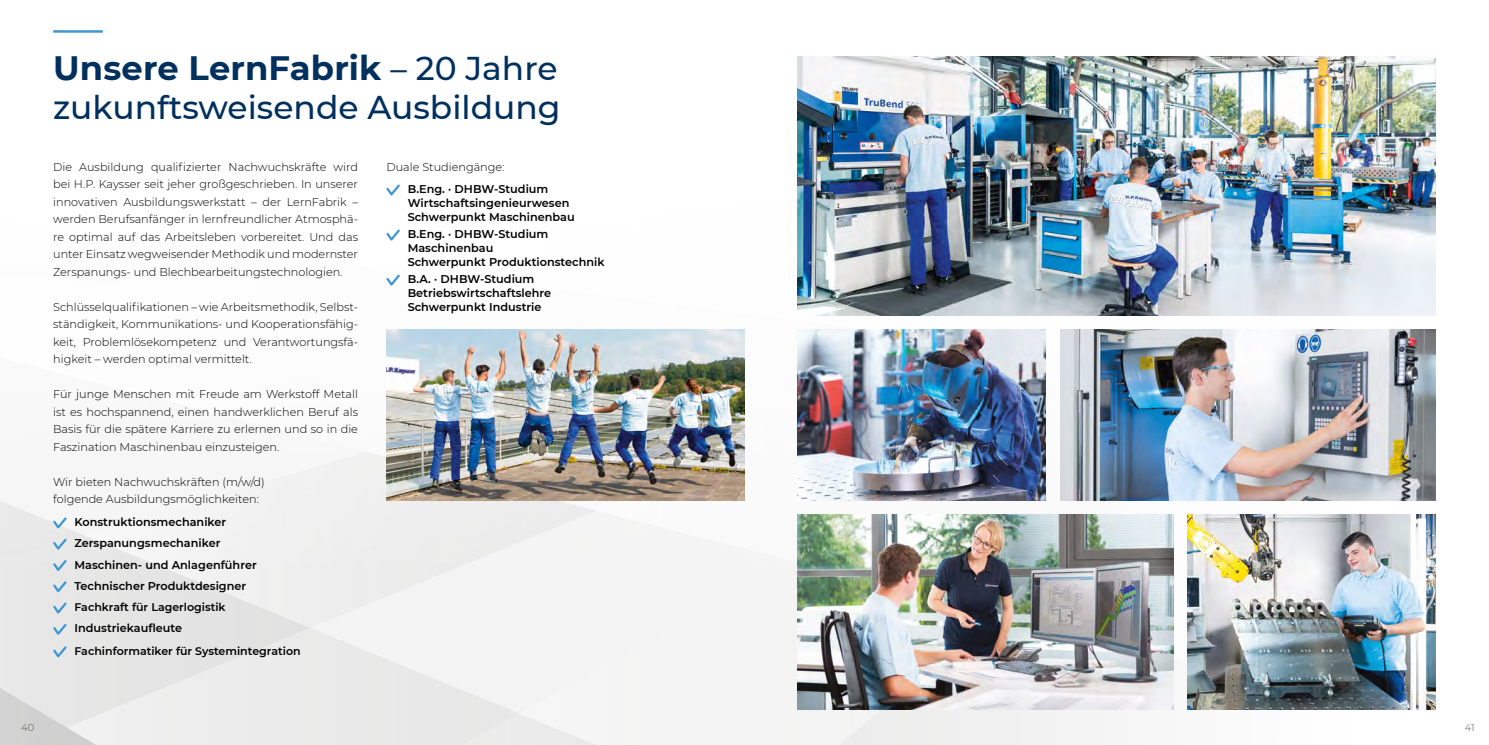
<style>
.page{position:relative;width:1489px;height:745px;background:#fff}
.page>*{position:absolute;margin:0;border:0;box-sizing:border-box;transform-origin:0 0}
.t1{font:700 33.75px "Montserrat";letter-spacing:.005em;color:#00305d}
.t2{font:500 32.88px "Montserrat";color:#00305d}
.t3{font:300 11.25px/17.5px "Montserrat";color:#000;text-align:justify}
.t4{font:600 11.25px "Montserrat";color:#000}
.t5{font:600 11px "Montserrat";color:#000}
.t6{font:300 10px "Montserrat";color:#575756}
.s1{font-weight:500;font-size:32.88px}
</style>
<div class="page">
<img style="left:0;top:56px;width:1436px;height:688px">
<hr style="left:53px;top:30px;width:50px;height:3px;background:#3d98d4">
<svg style="left:51px;top:515px;width:18px;height:15px"></svg>
<svg style="left:51px;top:536px;width:18px;height:58px"></svg>
<svg style="left:51px;top:600px;width:18px;height:15px"></svg>
<svg style="left:51px;top:621px;width:18px;height:16px"></svg>
<svg style="left:51px;top:643px;width:18px;height:16px"></svg>
<svg style="left:384px;top:182px;width:18px;height:16px"></svg>
<svg style="left:384px;top:227px;width:18px;height:16px"></svg>
<svg style="left:384px;top:272px;width:18px;height:16px"></svg>
<img style="left:797px;top:57px;width:638px;height:258px">
<img style="left:797px;top:330px;width:248px;height:170px">
<img style="left:1059px;top:330px;width:376px;height:170px">
<img style="left:1187px;top:514px;width:248px;height:195px">
<img style="left:797px;top:514px;width:376px;height:195px">
<img style="left:386px;top:330px;width:358px;height:170px">
<p class="t1" style="left:53px;top:44px;width:506px">Unsere LernFabrik <span class="s1">– 20 Jahre</span></p>
<p class="t2" style="left:53px;top:84px;width:509px">zukunftsweisende Ausbildung</p>
<p class="t3" style="left:53px;top:157px;width:306px">Die Ausbildung qualifizierter Nachwuchskräfte wird bei H.P. Kaysser seit jeher großgeschrieben. In unserer innovativen Ausbildungswerkstatt – der LernFabrik – werden Berufsanfänger in lernfreundlicher Atmosphä&shy;re optimal auf das Arbeitsleben vorbereitet. Und das unter Einsatz wegweisender Methodik und modernster Zerspanungs- und Blechbearbeitungstechnologien.</p>
<p class="t3" style="left:53px;top:297px;width:306px">Schlüsselqualifikationen – wie Arbeitsmethodik, Selbst&shy;ständigkeit, Kommunikations- und Kooperationsfähig&shy;keit, Problemlösekompetenz und Verantwortungsfä&shy;higkeit – werden optimal vermittelt.</p>
<p class="t3" style="left:53px;top:385px;width:306px">Für junge Menschen mit Freude am Werkstoff Metall ist es hochspannend, einen handwerklichen Beruf als Basis für die spätere Karriere zu erlernen und so in die Faszination Maschinenbau einzusteigen.</p>
<p class="t3" style="left:53px;top:472px;width:213px">Wir bieten Nachwuchskräften (m/w/d)</p>
<p class="t3" style="left:53px;top:490px;width:207px">folgende Ausbildungsmöglichkeiten:</p>
<p class="t4" style="left:74px;top:513px;width:153px">Konstruktionsmechaniker</p>
<p class="t4" style="left:74px;top:535px;width:147px">Zerspanungsmechaniker</p>
<p class="t4" style="left:74px;top:556px;width:184px">Maschinen- und Anlagenführer</p>
<p class="t4" style="left:74px;top:577px;width:173px">Technischer Produktdesigner</p>
<p class="t5" style="left:74px;top:599px;width:153px">Fachkraft für Lagerlogistik</p>
<p class="t4" style="left:74px;top:620px;width:109px">Industriekaufleute</p>
<p class="t5" style="left:74px;top:642px;width:228px">Fachinformatiker für Systemintegration</p>
<p class="t3" style="left:386px;top:157px;width:120px">Duale Studiengänge:</p>
<p class="t4" style="left:407px;top:181px;width:142px">B.Eng. · DHBW-Studium</p>
<p class="t4" style="left:407px;top:195px;width:163px">Wirtschaftsingenieurwesen</p>
<p class="t4" style="left:407px;top:208px;width:169px">Schwerpunkt Maschinenbau</p>
<p class="t4" style="left:407px;top:226px;width:142px">B.Eng. · DHBW-Studium</p>
<p class="t4" style="left:407px;top:240px;width:87px">Maschinenbau</p>
<p class="t4" style="left:407px;top:253px;width:198px">Schwerpunkt Produktionstechnik</p>
<p class="t4" style="left:407px;top:271px;width:128px">B.A. · DHBW-Studium</p>
<p class="t4" style="left:407px;top:285px;width:145px">Betriebswirtschaftslehre</p>
<p class="t4" style="left:407px;top:298px;width:135px">Schwerpunkt Industrie</p>
<p class="t6" style="left:21px;top:720px;width:15px">40</p>
<p class="t6" style="left:1464px;top:720px;width:12px">41</p>
</div>
